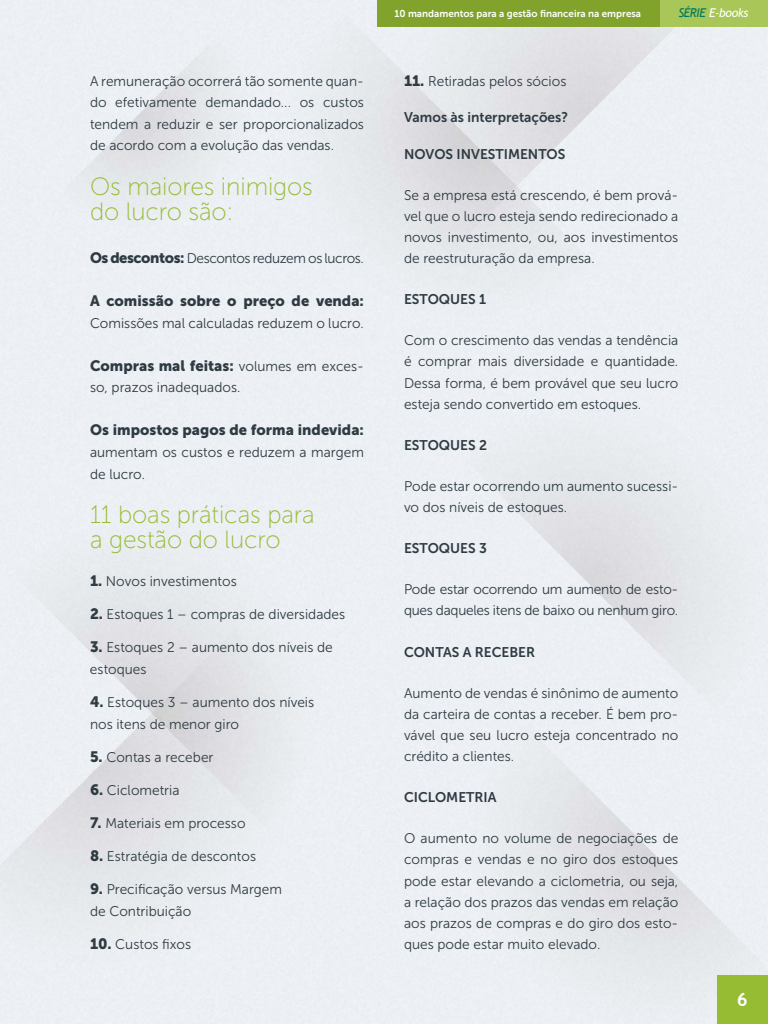
<style>
.page{position:relative;width:768px;height:1024px;background:#fff}
.page>*{position:absolute;margin:0;border:0;box-sizing:border-box;transform-origin:0 0}
.t1{font:25px/24.6px "Museo Sans 100";letter-spacing:-.005em;color:#96bc33}
.t2{font:700 18.6px "Trebuchet MS";color:#fff}
.t3{font:15px "Museo Sans 900";color:#2e3b42}
.t4{font:14px/21.1px "Museo Sans 300";color:#2e3b42;text-align:justify}
.t5{font:14px "Museo Sans 700";color:#2e3b42}
.t6{font:14px/21.1px "Museo Sans 300";letter-spacing:-.02em;color:#2e3b42}
.t7{font:14px "Museo Sans 300";letter-spacing:-.03em;color:#2e3b42}
.t8{font:italic 12.1px "Trebuchet MS";letter-spacing:-.03em;color:#fff}
.t9{font:10px "Museo Sans 700";color:#fff}
.s1{font-family:"Museo Sans 900";font-size:15px}
.s2{font-family:"Museo Sans 300";font-size:14px}
.s3{color:#00795d}
</style>
<div class="page">
<img style="left:0;top:0;width:768px;height:1024px">
<div style="left:717px;top:975px;width:51px;height:49px;background:#96bc33"></div>
<div style="left:660px;top:0;width:108px;height:26px;background:#a9c658"></div>
<div style="left:377px;top:0;width:283px;height:26px;background:#81a32b"></div>
<p class="t4" style="left:90px;top:70px;width:276px;line-height:21.6px">A remuneração ocorrerá tão somente quan&shy;do efetivamente demandado... os custos tendem a reduzir e ser proporcionalizados de acordo com a evolução das vendas.</p>
<h1 class="t1" style="left:90px;top:174px;width:224px">Os maiores inimigos do lucro são:</h1>
<p class="t7" style="left:90px;top:250px;width:275px"><span class="s1">Os descontos:</span> Descontos reduzem os lucros.</p>
<p class="t3" style="left:90px;top:292px;width:276px">A comissão sobre o preço de venda:</p>
<p class="t4" style="left:90px;top:312px;width:276px">Comissões mal calculadas reduzem o lucro.</p>
<p class="t3" style="left:90px;top:357px;width:276px">Compras mal feitas: <span class="s2">volumes em exces-</span></p>
<p class="t4" style="left:90px;top:377px;width:152px">so, prazos inadequados.</p>
<p class="t3" style="left:90px;top:422px;width:275px">Os impostos pagos de forma indevida:</p>
<p class="t4" style="left:90px;top:441px;width:275px;line-height:21.6px">aumentam os custos e reduzem a margem de lucro.</p>
<h1 class="t1" style="left:90px;top:503px;width:226px">11 boas práticas para a gestão do lucro</h1>
<p class="t4" style="left:90px;top:571px;width:148px"><span class="s1">1.</span> Novos investimentos</p>
<p class="t4" style="left:90px;top:604px;width:257px"><span class="s1">2.</span> Estoques 1 – compras de diversidades</p>
<p class="t4" style="left:90px;top:637px;width:244px;line-height:21.6px"><span class="s1">3.</span> Estoques 2 – aumento dos níveis de estoques</p>
<p class="t4" style="left:90px;top:691px;width:226px;line-height:21.6px"><span class="s1">4.</span> Estoques 3 – aumento dos níveis nos itens de menor giro</p>
<p class="t4" style="left:90px;top:746px;width:125px"><span class="s1">5.</span> Contas a receber</p>
<p class="t4" style="left:90px;top:780px;width:91px"><span class="s1">6.</span> Ciclometria</p>
<p class="t4" style="left:90px;top:813px;width:157px"><span class="s1">7.</span> Materiais em processo</p>
<p class="t4" style="left:90px;top:846px;width:168px"><span class="s1">8.</span> Estratégia de descontos</p>
<p class="t4" style="left:90px;top:879px;width:194px;line-height:21.6px"><span class="s1">9.</span> Precificação versus Margem de Contribuição</p>
<p class="t4" style="left:90px;top:934px;width:103px"><span class="s1">10.</span> Custos fixos</p>
<p class="t9" style="left:394px;top:8px;width:248px">10 mandamentos para a gestão financeira na empresa</p>
<p class="t8" style="left:678px;top:6px;width:72px"><span class="s3">SÉRIE</span> E-books</p>
<p class="t4" style="left:404px;top:71px;width:164px"><span class="s1">11.</span> Retiradas pelos sócios</p>
<p class="t5" style="left:404px;top:110px;width:166px">Vamos às interpretações?</p>
<p class="t5" style="left:404px;top:146px;width:163px">NOVOS INVESTIMENTOS</p>
<p class="t4" style="left:404px;top:184px;width:276px">Se a empresa está crescendo, é bem prová&shy;vel que o lucro esteja sendo redirecionado a novos investimento, ou, aos investimentos de reestruturação da empresa.</p>
<p class="t5" style="left:404px;top:292px;width:84px">ESTOQUES 1</p>
<p class="t4" style="left:404px;top:330px;width:276px">Com o crescimento das vendas a tendência é comprar mais diversidade e quantidade.<br>Dessa forma, é bem provável que seu lucro esteja sendo convertido em estoques.</p>
<p class="t5" style="left:404px;top:437px;width:85px">ESTOQUES 2</p>
<p class="t4" style="left:404px;top:476px;width:276px">Pode estar ocorrendo um aumento sucessi&shy;vo dos níveis de estoques.</p>
<p class="t5" style="left:404px;top:541px;width:84px">ESTOQUES 3</p>
<p class="t6" style="left:404px;top:579px;width:276px">Pode estar ocorrendo um aumento de esto&shy;ques daqueles itens de baixo ou nenhum giro.</p>
<p class="t5" style="left:404px;top:644px;width:133px">CONTAS A RECEBER</p>
<p class="t4" style="left:404px;top:682px;width:276px">Aumento de vendas é sinônimo de aumento da carteira de contas a receber. É bem pro&shy;vável que seu lucro esteja concentrado no crédito a clientes.</p>
<p class="t5" style="left:404px;top:790px;width:94px">CICLOMETRIA</p>
<p class="t4" style="left:404px;top:828px;width:276px">O aumento no volume de negociações de compras e vendas e no giro dos estoques pode estar elevando a ciclometria, ou seja, a relação dos prazos das vendas em relação aos prazos de compras e do giro dos esto&shy;ques pode estar muito elevado.</p>
<h2 class="t2" style="left:737px;top:988px;width:12px">6</h2>
</div>
